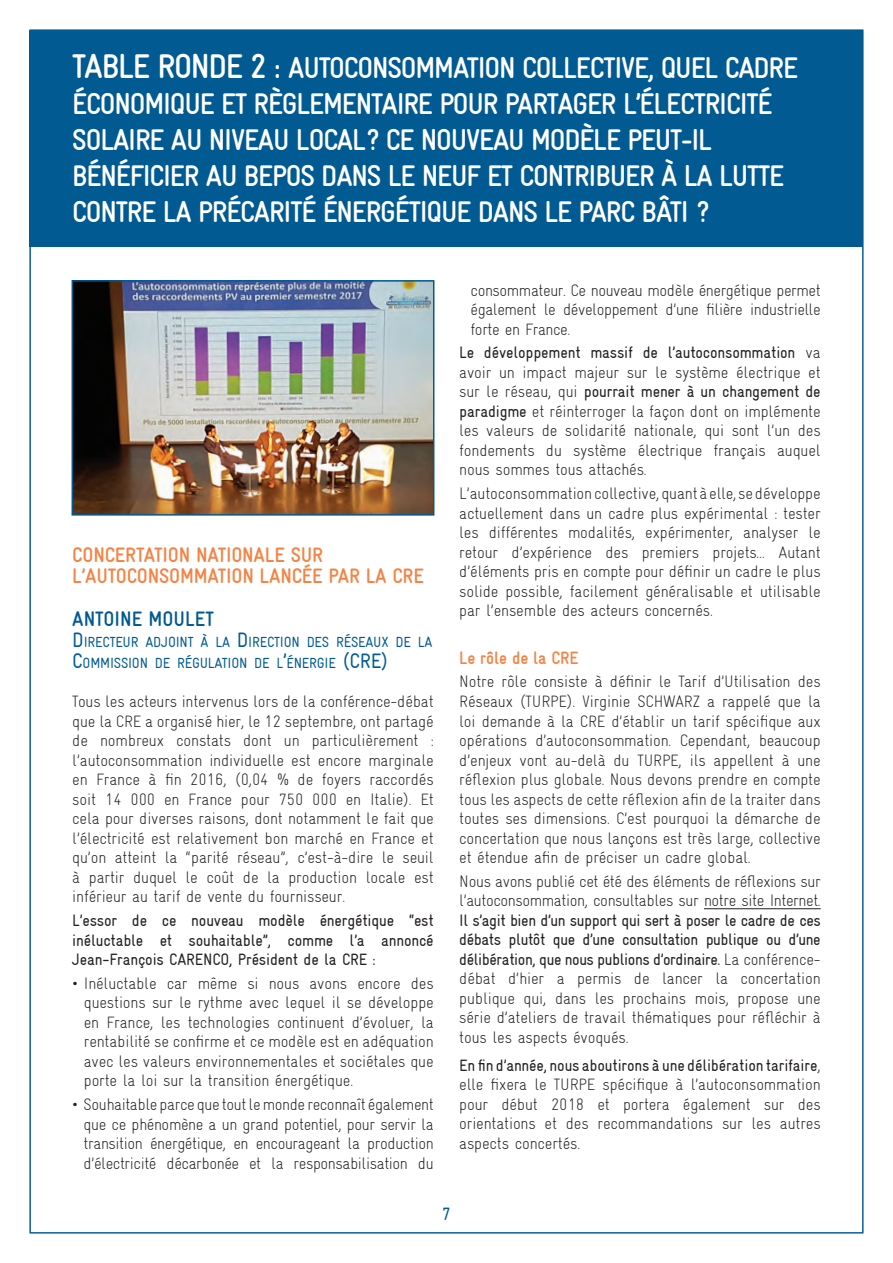
<style>
.page{position:relative;width:893px;height:1263px;background:#fff}
.page>*{position:absolute;margin:0;border:0;box-sizing:border-box;transform-origin:0 0}
.t1{font:700 condensed 30px/36px "Gravur";letter-spacing:-.04em;color:#fff}
.t2{font:700 condensed 21px/21px "Gravur";letter-spacing:-.01em;color:#f58345}
.t3{font:700 condensed 21px "Gravur";color:#015a92}
.t4{font:700 condensed 18px "Gravur";letter-spacing:-.01em;color:#f58345}
.t5{font:condensed 18px "Gravur";color:#015a92}
.t6{font:300 condensed 16.5px/19.5px "Gravur";letter-spacing:-.01em;color:#231f20;text-align:justify}
.t7{font:condensed 16.5px/19.5px "Gravur";letter-spacing:-.01em;color:#231f20;text-align:justify}
.t8{font:condensed 14.7px/21px "Gravur";letter-spacing:-.015em;color:#015a92}
.s1{font-size:34.5px}
.s2{font-size:21px}
.s3{font-weight:400}
</style>
<div class="page">
<div style="left:30px;top:30px;width:833px;height:217px;background:#015a92"></div>
<hr style="left:704px;top:908px;width:117px;height:1px;background:#231f20">
<img style="left:75px;top:283px;width:356px;height:230px">
<div style="left:72px;top:280px;width:362px;height:236px;border:2px solid #015a92"></div>
<p class="t1" style="left:72px;top:49px;width:727px"><span class="s1">TABLE RONDE 2 :</span> AUTOCONSOMMATION COLLECTIVE, QUEL CADRE ÉCONOMIQUE ET RÈGLEMENTAIRE POUR PARTAGER L’ÉLECTRICITÉ SOLAIRE AU NIVEAU LOCAL? CE NOUVEAU MODÈLE PEUT-IL BÉNÉFICIER AU BEPOS DANS LE NEUF ET CONTRIBUER À LA LUTTE CONTRE LA PRÉCARITÉ ÉNERGÉTIQUE DANS LE PARC BÂTI ?</p>
<p class="t2" style="left:72px;top:544px;width:353px">CONCERTATION NATIONALE SUR<br>L’AUTOCONSOMMATION LANCÉE PAR LA CRE</p>
<p class="t3" style="left:72px;top:607px;width:143px">ANTOINE MOULET</p>
<p class="t8" style="left:72px;top:632px;width:353px"><span class="s2">D</span> IRECTEUR ADJOINT À LA <span class="s2">D</span> IRECTION DES RÉSEAUX DE LA<br><span class="s2">C</span>OMMISSION DE RÉGULATION DE L<span class="s2">’</span>ÉNERGIE <span class="s2">(CRE)</span></p>
<p class="t6" style="left:72px;top:692px;width:363px">Tous les acteurs intervenus lors de la conférence-débat que la CRE a organisé hier, le 12 septembre, ont partagé de nombreux constats dont un particulièrement : l’autoconsommation individuelle est encore marginale en France à fin 2016, (0,04 % de foyers raccordés soit 14 000 en France pour 750 000 en Italie). Et cela pour diverses raisons, dont notamment le fait que l’électricité est relativement bon marché en France et qu’on atteint la “parité réseau”, c’est-à-dire le seuil à partir duquel le coût de la production locale est inférieur au tarif de vente du fournisseur.</p>
<p class="t7" style="left:72px;top:911px;width:363px">L’essor de ce nouveau modèle énergétique “est inéluctable et souhaitable”, comme l’a annoncé Jean-François CARENCO, Président de la CRE :</p>
<p class="t6" style="left:84px;top:973px;width:351px;text-indent:-12px">• Inéluctable car même si nous avons encore des questions sur le rythme avec lequel il se développe en France, les technologies continuent d’évoluer, la rentabilité se confirme et ce modèle est en adéquation avec les valeurs environnementales et sociétales que porte la loi sur la transition énergétique.</p>
<p class="t6" style="left:84px;top:1095px;width:352px;text-indent:-11px">• Souhaitable parce que tout le monde reconnaît également que ce phénomène a un grand potentiel, pour servir la transition énergétique, en encourageant la production d’électricité décarbonée et la responsabilisation du</p>
<p class="t6" style="left:471px;top:280px;width:352px">consommateur. Ce nouveau modèle énergétique permet également le développement d’une filière industrielle forte en France.</p>
<p class="t6" style="left:459px;top:343px;width:363px"><span class="s3">Le développement massif de l’autoconsommation</span> va avoir un impact majeur sur le système électrique et sur le réseau, qui <span class="s3">pourrait mener à un changement de paradigme</span> et réinterroger la façon dont on implémente les valeurs de solidarité nationale, qui sont l’un des fondements du système électrique français auquel nous sommes tous attachés.</p>
<p class="t6" style="left:459px;top:484px;width:363px">L’autoconsommation collective, quant à elle, se développe actuellement dans un cadre plus expérimental : tester les différentes modalités, expérimenter, analyser le retour d’expérience des premiers projets… Autant d’éléments pris en compte pour définir un cadre le plus solide possible, facilement généralisable et utilisable par l’ensemble des acteurs concernés.</p>
<p class="t4" style="left:459px;top:648px;width:121px">Le rôle de la CRE</p>
<p class="t6" style="left:459px;top:672px;width:363px">Notre rôle consiste à définir le Tarif d’Utilisation des Réseaux (TURPE). Virginie SCHWARZ a rappelé que la loi demande à la CRE d’établir un tarif spécifique aux opérations d’autoconsommation. Cependant, beaucoup d’enjeux vont au-delà du TURPE, ils appellent à une réflexion plus globale. Nous devons prendre en compte tous les aspects de cette réflexion afin de la traiter dans toutes ses dimensions. C’est pourquoi la démarche de concertation que nous lançons est très large, collective et étendue afin de préciser un cadre global.</p>
<p class="t6" style="left:459px;top:871px;width:363px">Nous avons publié cet été des éléments de réflexions sur l’autoconsommation, consultables sur notre site Internet.</p>
<p class="t6" style="left:459px;top:910px;width:363px"><span class="s3">Il s’agit bien d’un support qui sert à poser le cadre de ces débats plutôt que d’une consultation publique ou d’une délibération, que nous publions d’ordinaire.</span> La conférence&shy;débat d’hier a permis de lancer la concertation publique qui, dans les prochains mois, propose une série d’ateliers de travail thématiques pour réfléchir à tous les aspects évoqués.</p>
<p class="t6" style="left:459px;top:1055px;width:363px"><span class="s3">En fin d’année, nous aboutirons à une délibération tarifaire</span>, elle fixera le TURPE spécifique à l’autoconsommation pour début 2018 et portera également sur des orientations et des recommandations sur les autres aspects concertés.</p>
<p class="t5" style="left:442px;top:1204px;width:10px">7</p>
</div>
